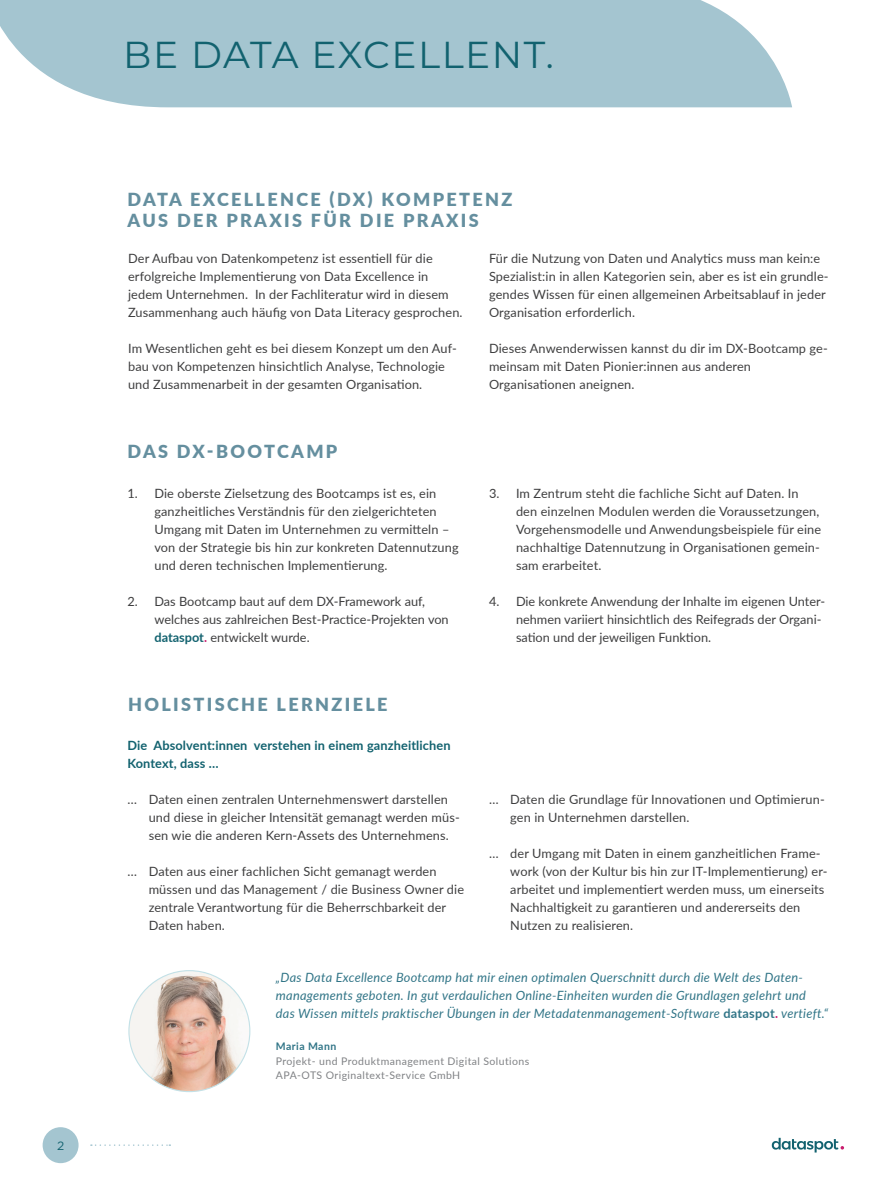
<style>
.page{position:relative;width:893px;height:1191px;background:#fff}
.page>*{position:absolute;margin:0;border:0;box-sizing:border-box;transform-origin:0 0}
.t1{font:37.5px "Montserrat";letter-spacing:.04em;color:#12626f}
.Headline_Bodytext{font:900 18px "Lato";letter-spacing:.13em;color:#658f9f}
.Bodytext{font:12.75px/18px "Lato";letter-spacing:.01em;color:#3e3e3f}
.t2{font:italic 12.75px/18px "Lato";letter-spacing:.02em;color:#317587}
.Bodytext-2{font:700 12.75px/18px "Lato";letter-spacing:.01em;color:#12626f}
.t3{font:12px "Gotham";color:#12626f}
.t4{font:10.5px "Lato";letter-spacing:.04em;color:#808285}
.t5{font:700 10.5px "Lato";letter-spacing:.04em;color:#317587}
.s1{font-weight:700;color:#12626f}
.s2{font-weight:700;color:#c91d6e}
.s3{font-weight:700;font-style:normal}
.s4{font-weight:700;font-style:normal;color:#c91d6e}
</style>
<div class="page">
<div style="left:43px;top:1127px;width:36px;height:36px;background:#a4c5d0;border-radius:50%"></div>
<svg style="left:91px;top:1144px;width:79px;height:1px"></svg>
<svg style="left:772px;top:1137px;width:72px;height:15px"></svg>
<svg style="left:0;top:0;width:792px;height:107px;background:#abc9d3"></svg>
<img style="left:129px;top:970px;width:121px;height:121px;border-radius:60px">
<p class="t3" style="left:57px;top:1138px;width:9px">2</p>
<p class="t1" style="left:123px;top:29px;width:432px">BE DATA EXCELLENT.</p>
<p class="Headline_Bodytext" style="left:128px;top:186px;width:386px">DATA EXCELLENCE (DX) KOMPETENZ</p>
<p class="Headline_Bodytext" style="left:128px;top:207px;width:353px">AUS DER PRAXIS FÜR DIE PRAXIS</p>
<p class="Bodytext" style="left:128px;top:249px;width:336px">Der Aufbau von Datenkompetenz ist essentiell für die erfolgreiche Implementierung von Data Excellence in jedem Unternehmen. In der Fachliteratur wird in diesem Zusammenhang auch häufig von Data Literacy gesprochen.</p>
<p class="Bodytext" style="left:128px;top:339px;width:330px">Im Wesentlichen geht es bei diesem Konzept um den Auf&shy;bau von Kompetenzen hinsichtlich Analyse, Technologie und Zusammenarbeit in der gesamten Organisation.</p>
<p class="Headline_Bodytext" style="left:127px;top:438px;width:211px">DAS DX-BOOTCAMP</p>
<p class="Bodytext" style="left:154px;top:483px;width:306px;text-indent:-27px">1. Die oberste Zielsetzung des Bootcamps ist es, ein ganzheitliches Verständnis für den zielgerichteten Umgang mit Daten im Unternehmen zu vermitteln – von der Strategie bis hin zur konkreten Datennutzung und deren technischen Implementierung.</p>
<p class="Bodytext" style="left:154px;top:591px;width:296px;text-indent:-27px">2. Das Bootcamp baut auf dem DX-Framework auf, welches aus zahlreichen Best-Practice-Projekten von <span class="s1">dataspot</span><span class="s2">.</span> entwickelt wurde.</p>
<p class="Headline_Bodytext" style="left:128px;top:691px;width:261px">HOLISTISCHE LERNZIELE</p>
<p class="Bodytext-2" style="left:127px;top:735px;width:325px">Die Absolvent:innen verstehen in einem ganzheitlichen<br>Kontext, dass …</p>
<p class="Bodytext" style="left:149px;top:789px;width:313px;text-indent:-21px">… Daten einen zentralen Unternehmenswert darstellen und diese in gleicher Intensität gemanagt werden müs&shy;sen wie die anderen Kern-Assets des Unternehmens.</p>
<p class="Bodytext" style="left:149px;top:861px;width:317px;text-indent:-21px">… Daten aus einer fachlichen Sicht gemanagt werden müssen und das Management / die Business Owner die zentrale Verantwortung für die Beherrschbarkeit der Daten haben.</p>
<p class="Bodytext" style="left:489px;top:249px;width:341px">Für die Nutzung von Daten und Analytics muss man kein:e Spezialist:in in allen Kategorien sein, aber es ist ein grundle&shy;gendes Wissen für einen allgemeinen Arbeitsablauf in jeder Organisation erforderlich.</p>
<p class="Bodytext" style="left:489px;top:339px;width:340px">Dieses Anwenderwissen kannst du dir im DX-Bootcamp ge&shy;meinsam mit Daten Pionier:innen aus anderen<br>Organisationen aneignen.</p>
<p class="Bodytext" style="left:516px;top:483px;width:307px;text-indent:-27px">3. Im Zentrum steht die fachliche Sicht auf Daten. In den einzelnen Modulen werden die Voraussetzungen, Vorgehensmodelle und Anwendungsbeispiele für eine nachhaltige Datennutzung in Organisationen gemein&shy;sam erarbeitet.</p>
<p class="Bodytext" style="left:516px;top:591px;width:311px;text-indent:-27px">4. Die konkrete Anwendung der Inhalte im eigenen Unter&shy;nehmen variiert hinsichtlich des Reifegrads der Organi&shy;sation und der jeweiligen Funktion.</p>
<p class="Bodytext" style="left:510px;top:789px;width:316px;text-indent:-21px">… Daten die Grundlage für Innovationen und Optimierun&shy;gen in Unternehmen darstellen.</p>
<p class="Bodytext" style="left:510px;top:843px;width:319px;text-indent:-21px">… der Umgang mit Daten in einem ganzheitlichen Frame&shy;work (von der Kultur bis hin zur IT-Implementierung) er&shy;arbeitet und implementiert werden muss, um einerseits Nachhaltigkeit zu garantieren und andererseits den Nutzen zu realisieren.</p>
<p class="t2" style="left:276px;top:968px;width:554px">„Das Data Excellence Bootcamp hat mir einen optimalen Querschnitt durch die Welt des Daten&shy;managements geboten. In gut verdaulichen Online-Einheiten wurden die Grundlagen gelehrt und<br>das Wissen mittels praktischer Übungen in der Metadatenmanagement-Software <span class="s3">dataspot</span><span class="s4">.</span> vertieft.“</p>
<p class="t5" style="left:276px;top:1038px;width:62px">Maria Mann</p>
<p class="t4" style="left:276px;top:1054px;width:255px">Projekt- und Produktmanagement Digital Solutions</p>
<p class="t4" style="left:276px;top:1067px;width:186px">APA-OTS Originaltext-Service GmbH</p>
</div>
